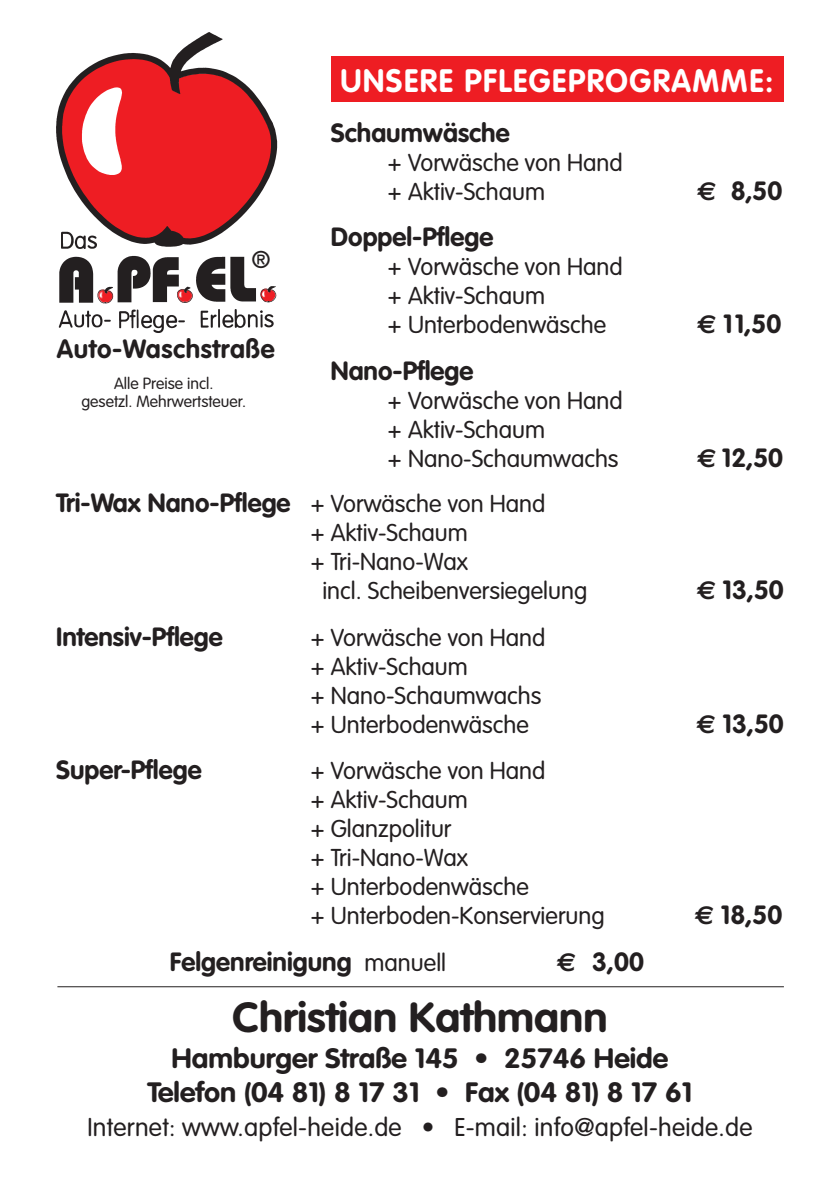
<style>
.page{position:relative;width:840px;height:1191px;background:#fff}
.page>*{position:absolute;margin:0;border:0;box-sizing:border-box;transform-origin:0 0}
.t1{font:700 41.4px "VAG Rounded";color:#231f20;scale:1.05 1}
.t2{font:700 32px "VAG Rounded";letter-spacing:.05em;color:#fff;scale:.96 1}
.t3{font:700 27.6px/33.2px "VAG Rounded";color:#231f20;text-align:center;scale:1.05 1}
.t4{font:700 26px "VAG Rounded";color:#231f20}
.t5{font:700 26px "VAG Rounded";letter-spacing:.025em;color:#231f20}
.t6{font:300 25.2px "VAG Rounded";letter-spacing:.01em;color:#231f20}
.t7{font:300 24px/29px "VAG Rounded";color:#231f20}
.t8{font:300 16px/18px "VAG Rounded";color:#231f20;text-align:center}
.s1{font-family:"Euro Sans"}
.s2{font-weight:300;font-size:24px}
</style>
<div class="page">
<img style="left:56px;top:32px;width:221px;height:301px">
<div style="left:330px;top:57px;width:452px;height:45px;background:#ee1d23"></div>
<hr style="left:57px;top:986px;width:726px;height:1px;background:#231f20">
<h2 class="t2" style="left:340px;top:62px;width:452px">UNSERE PFLEGEPROGRAMME:</h2>
<p class="t7" style="left:251px;top:245px;width:21px">®</p>
<p class="t5" style="left:57px;top:333px;width:219px">Auto-Waschstraße</p>
<p class="t8" style="left:81px;top:374px;width:166px">Alle Preise incl.<br>gesetzl. Mehrwertsteuer.</p>
<p class="t4" style="left:330px;top:117px;width:180px">Schaumwäsche</p>
<p class="t7" style="left:387px;top:148px;width:236px">+ Vorwäsche von Hand + Aktiv-Schaum</p>
<p class="t4" style="left:330px;top:222px;width:164px">Doppel-Pflege</p>
<p class="t7" style="left:387px;top:252px;width:236px">+ Vorwäsche von Hand + Aktiv-Schaum<br>+ Unterbodenwäsche</p>
<p class="t4" style="left:330px;top:355px;width:144px">Nano-Pflege</p>
<p class="t7" style="left:387px;top:386px;width:236px">+ Vorwäsche von Hand + Aktiv-Schaum<br>+ Nano-Schaumwachs</p>
<p class="t4" style="left:696px;top:175px;width:87px"><span class="s1">€</span> 8,50</p>
<p class="t4" style="left:696px;top:309px;width:86px"><span class="s1">€</span> 11,50</p>
<p class="t4" style="left:696px;top:442px;width:87px"><span class="s1">€</span> 12,50</p>
<p class="t4" style="left:56px;top:487px;width:490px">Tri-Wax Nano-Pflege <span class="s2">+ Vorwäsche von Hand</span></p>
<p class="t7" style="left:310px;top:518px;width:159px">+ Aktiv-Schaum</p>
<p class="t7" style="left:310px;top:547px;width:159px">+ Tri-Nano-Wax</p>
<p class="t7" style="left:322px;top:576px;width:266px">incl. Scheibenversiegelung</p>
<p class="t4" style="left:696px;top:574px;width:89px"><span class="s1">€</span> 13,50</p>
<p class="t4" style="left:56px;top:621px;width:168px">Intensiv-Pflege</p>
<p class="t7" style="left:310px;top:622px;width:236px">+ Vorwäsche von Hand + Aktiv-Schaum<br>+ Nano-Schaumwachs + Unterbodenwäsche</p>
<p class="t4" style="left:696px;top:708px;width:89px"><span class="s1">€</span> 13,50</p>
<p class="t4" style="left:56px;top:754px;width:147px">Super-Pflege</p>
<p class="t7" style="left:310px;top:756px;width:296px">+ Vorwäsche von Hand<br>+ Aktiv-Schaum<br>+ Glanzpolitur<br>+ Tri-Nano-Wax<br>+ Unterbodenwäsche<br>+ Unterboden-Konservierung</p>
<p class="t4" style="left:170px;top:946px;width:277px">Felgenreinigung <span class="s2">manuell</span></p>
<p class="t4" style="left:556px;top:946px;width:89px"><span class="s1">€</span> 3,00</p>
<p class="t4" style="left:694px;top:899px;width:89px"><span class="s1">€</span> 18,50</p>
<h1 class="t1" style="left:232px;top:992px;width:358px">Christian Kathmann</h1>
<p class="t3" style="left:147px;top:1041px;width:520px">Hamburger Straße 145 • 25746 Heide<br>Telefon (04 81) 8 17 31 • Fax (04 81) 8 17 61</p>
<p class="t6" style="left:87px;top:1112px;width:666px">Internet: www.apfel-heide.de • E-mail: info@apfel-heide.de</p>
</div>
